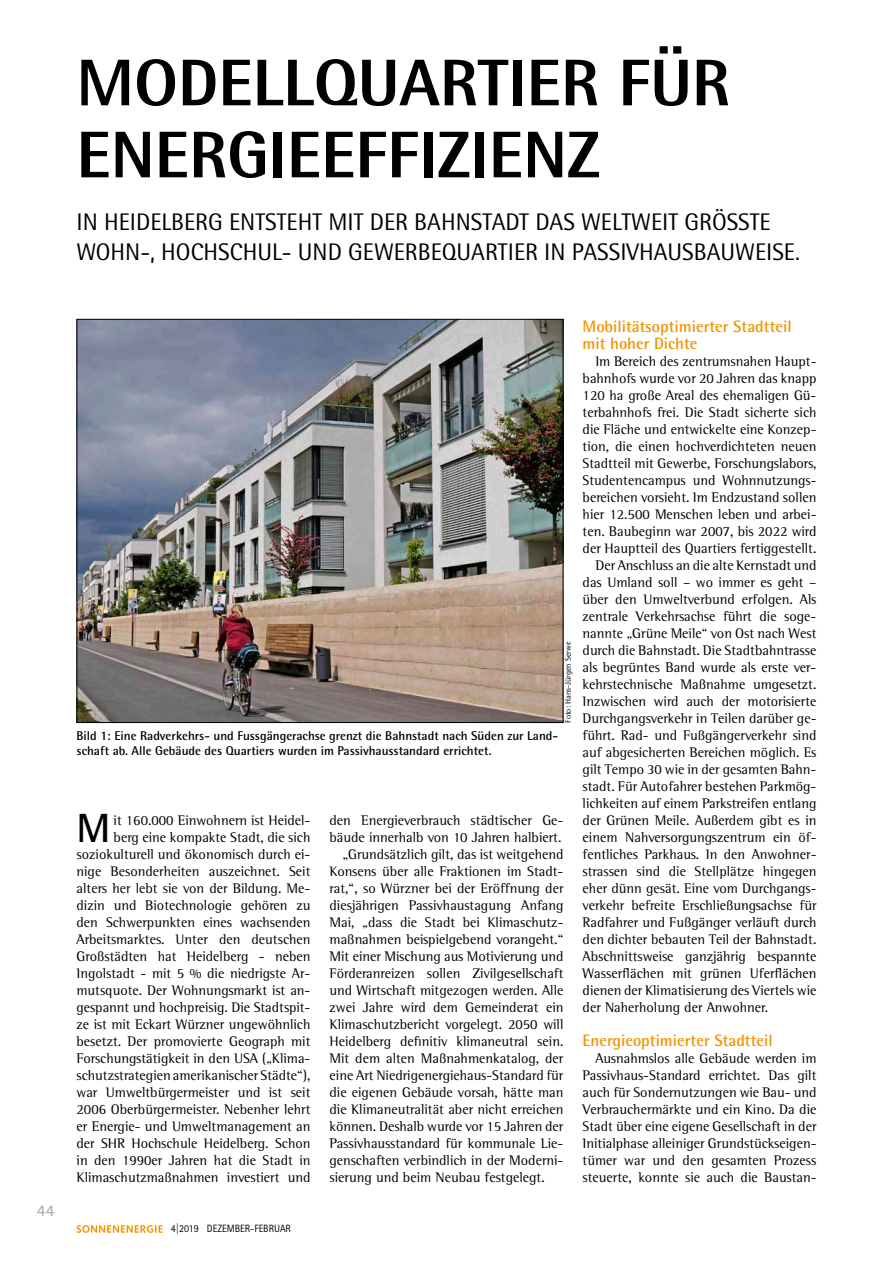
<style>
.page{position:relative;width:893px;height:1263px;background:#fff}
.page>*{position:absolute;margin:0;border:0;box-sizing:border-box;transform-origin:0 0}
.t1{font:800 66px/72px "Rotis Semi Sans Std";color:#000}
.t2{font:700 40.8px "Rotis Semi Sans Std";color:#000}
.t3{font:24px/30px "Rotis Semi Sans Std";color:#000}
.t4{font:700 16.5px/17px "Rotis Semi Sans Std";color:#f29400}
.t5{font:700 16.5px "Rotis Semi Sans Std";color:#b1b3b4}
.t6{font:14.25px/17px "Rotis Semi Serif Std";color:#000;text-align:right}
.t7{font:700 12.75px/15px "Rotis Semi Sans Std";color:#000}
.t8{font:10.65px "Rotis Sans Serif Std";color:#000;scale:.95 1}
.t9{font:8.25px "Rotis Semi Sans Std";color:#000}
</style>
<div class="page">
<svg style="left:77px;top:1225px;width:86px;height:8px"></svg>
<img style="left:79px;top:321px;width:482px;height:400px">
<h1 class="t1" style="left:77px;top:46px;width:655px">MODELLQUARTIER FÜR<br>ENERGIEEFFIZIENZ</h1>
<h3 class="t3" style="left:77px;top:206px;width:725px">IN HEIDELBERG ENTSTEHT MIT DER BAHNSTADT DAS WELTWEIT GRÖSSTE<br>WOHN-, HOCHSCHUL- UND GEWERBEQUARTIER IN PASSIVHAUSBAUWEISE.</h3>
<p class="t5" style="left:37px;top:1200px;width:19px">44</p>
<p class="t9" style="left:563px;top:723px;width:83px;rotate:-90deg">Foto: Hans-Jürgen Serwe</p>
<p class="t7" style="left:77px;top:728px;width:483px">Bild 1: Eine Radverkehrs- und Fussgängerachse grenzt die Bahnstadt nach Süden zur Land&shy;schaft ab. Alle Gebäude des Quartiers wurden im Passivhausstandard errichtet.</p>
<h2 class="t2" style="left:77px;top:803px;width:36px">M</h2>
<p class="t6" style="left:77px;top:812px;width:235px">it 160.000 Einwohnern ist Heidel-<br>berg eine kompakte Stadt, die sich soziokulturell und ökonomisch durch ei&shy;nige Besonderheiten auszeichnet. Seit alters her lebt sie von der Bildung. Me&shy;dizin und Biotechnologie gehören zu den Schwerpunkten eines wachsenden Arbeitsmarktes. Unter den deutschen Großstädten hat Heidelberg - neben Ingolstadt - mit 5 % die niedrigste Ar&shy;mutsquote. Der Wohnungsmarkt ist an&shy;gespannt und hochpreisig. Die Stadtspit&shy;ze ist mit Eckart Würzner ungewöhnlich besetzt. Der promovierte Geograph mit Forschungstätigkeit in den USA („Klima&shy;schutzstrategien amerikanischer Städte“), war Umweltbürgermeister und ist seit 2006 Oberbürgermeister. Nebenher lehrt er Energie- und Umweltmanagement an der SHR Hochschule Heidelberg. Schon in den 1990er Jahren hat die Stadt in Klimaschutzmaßnahmen investiert und</p>
<p class="t6" style="left:330px;top:812px;width:235px">den Energieverbrauch städtischer Ge-</p>
<p class="t6" style="left:330px;top:829px;width:233px">bäude innerhalb von 10 Jahren halbiert.</p>
<p class="t6" style="left:342px;top:846px;width:223px">„Grundsätzlich gilt, das ist weitgehend</p>
<p class="t6" style="left:330px;top:863px;width:235px">Konsens über alle Fraktionen im Stadt-</p>
<p class="t6" style="left:330px;top:880px;width:235px">rat,“, so Würzner bei der Eröffnung der</p>
<p class="t6" style="left:330px;top:897px;width:235px">diesjährigen Passivhaustagung Anfang</p>
<p class="t6" style="left:330px;top:914px;width:235px">Mai, „dass die Stadt bei Klimaschutz-</p>
<p class="t6" style="left:330px;top:931px;width:235px">maßnahmen beispielgebend vorangeht.“</p>
<p class="t6" style="left:330px;top:948px;width:235px">Mit einer Mischung aus Motivierung und</p>
<p class="t6" style="left:330px;top:965px;width:235px">Förderanreizen sollen Zivilgesellschaft</p>
<p class="t6" style="left:330px;top:982px;width:235px">und Wirtschaft mitgezogen werden. Alle</p>
<p class="t6" style="left:330px;top:999px;width:235px">zwei Jahre wird dem Gemeinderat ein</p>
<p class="t6" style="left:330px;top:1016px;width:235px">Klimaschutzbericht vorgelegt. 2050 will</p>
<p class="t6" style="left:330px;top:1033px;width:235px">Heidelberg definitiv klimaneutral sein.</p>
<p class="t6" style="left:330px;top:1050px;width:235px">Mit dem alten Maßnahmenkatalog, der</p>
<p class="t6" style="left:330px;top:1067px;width:235px">eine Art Niedrigenergiehaus-Standard für</p>
<p class="t6" style="left:330px;top:1084px;width:235px">die eigenen Gebäude vorsah, hätte man</p>
<p class="t6" style="left:330px;top:1101px;width:235px">die Klimaneutralität aber nicht erreichen</p>
<p class="t6" style="left:330px;top:1118px;width:235px">können. Deshalb wurde vor 15 Jahren der</p>
<p class="t6" style="left:330px;top:1135px;width:235px">Passivhausstandard für kommunale Lie-</p>
<p class="t6" style="left:330px;top:1152px;width:235px">genschaften verbindlich in der Moderni-</p>
<p class="t6" style="left:330px;top:1169px;width:217px">sierung und beim Neubau festgelegt.</p>
<p class="t4" style="left:583px;top:317px;width:211px">Mobilitätsoptimierter Stadtteil mit hoher Dichte</p>
<p class="t6" style="left:595px;top:352px;width:223px">Im Bereich des zentrumsnahen Haupt-</p>
<p class="t6" style="left:583px;top:369px;width:235px">bahnhofs wurde vor 20 Jahren das knapp</p>
<p class="t6" style="left:583px;top:386px;width:235px">120 ha große Areal des ehemaligen Gü-</p>
<p class="t6" style="left:583px;top:403px;width:235px">terbahnhofs frei. Die Stadt sicherte sich</p>
<p class="t6" style="left:583px;top:420px;width:235px">die Fläche und entwickelte eine Konzep-</p>
<p class="t6" style="left:583px;top:437px;width:235px">tion, die einen hochverdichteten neuen</p>
<p class="t6" style="left:583px;top:454px;width:235px">Stadtteil mit Gewerbe, Forschungslabors,</p>
<p class="t6" style="left:583px;top:471px;width:235px">Studentencampus und Wohnnutzungs-</p>
<p class="t6" style="left:583px;top:488px;width:235px">bereichen vorsieht. Im Endzustand sollen</p>
<p class="t6" style="left:583px;top:506px;width:235px">hier 12.500 Menschen leben und arbei-</p>
<p class="t6" style="left:583px;top:523px;width:235px">ten. Baubeginn war 2007, bis 2022 wird</p>
<p class="t6" style="left:583px;top:540px;width:235px">der Hauptteil des Quartiers fertiggestellt.</p>
<p class="t6" style="left:595px;top:557px;width:223px">Der Anschluss an die alte Kernstadt und</p>
<p class="t6" style="left:583px;top:574px;width:235px">das Umland soll – wo immer es geht –</p>
<p class="t6" style="left:583px;top:591px;width:235px">über den Umweltverbund erfolgen. Als</p>
<p class="t6" style="left:583px;top:608px;width:235px">zentrale Verkehrsachse führt die soge-</p>
<p class="t6" style="left:583px;top:625px;width:235px">nannte „Grüne Meile“ von Ost nach West</p>
<p class="t6" style="left:583px;top:642px;width:235px">durch die Bahnstadt. Die Stadtbahntrasse</p>
<p class="t6" style="left:583px;top:659px;width:235px">als begrüntes Band wurde als erste ver-</p>
<p class="t6" style="left:583px;top:676px;width:235px">kehrstechnische Maßnahme umgesetzt.</p>
<p class="t6" style="left:583px;top:693px;width:235px">Inzwischen wird auch der motorisierte</p>
<p class="t6" style="left:583px;top:710px;width:235px">Durchgangsverkehr in Teilen darüber ge-</p>
<p class="t6" style="left:583px;top:727px;width:235px">führt. Rad- und Fußgängerverkehr sind</p>
<p class="t6" style="left:583px;top:744px;width:235px">auf abgesicherten Bereichen möglich. Es</p>
<p class="t6" style="left:583px;top:761px;width:235px">gilt Tempo 30 wie in der gesamten Bahn-</p>
<p class="t6" style="left:583px;top:778px;width:235px">stadt. Für Autofahrer bestehen Parkmög-</p>
<p class="t6" style="left:583px;top:795px;width:235px">lichkeiten auf einem Parkstreifen entlang</p>
<p class="t6" style="left:583px;top:812px;width:235px">der Grünen Meile. Außerdem gibt es in</p>
<p class="t6" style="left:583px;top:829px;width:235px">einem Nahversorgungszentrum ein öf-</p>
<p class="t6" style="left:583px;top:846px;width:235px">fentliches Parkhaus. In den Anwohner-</p>
<p class="t6" style="left:583px;top:863px;width:235px">strassen sind die Stellplätze hingegen</p>
<p class="t6" style="left:583px;top:880px;width:235px">eher dünn gesät. Eine vom Durchgangs-</p>
<p class="t6" style="left:583px;top:897px;width:235px">verkehr befreite Erschließungsachse für</p>
<p class="t6" style="left:583px;top:914px;width:235px">Radfahrer und Fußgänger verläuft durch</p>
<p class="t6" style="left:583px;top:931px;width:235px">den dichter bebauten Teil der Bahnstadt.</p>
<p class="t6" style="left:583px;top:948px;width:235px">Abschnittsweise ganzjährig bespannte</p>
<p class="t6" style="left:583px;top:965px;width:235px">Wasserflächen mit grünen Uferflächen</p>
<p class="t6" style="left:583px;top:982px;width:235px">dienen der Klimatisierung des Viertels wie</p>
<p class="t6" style="left:583px;top:999px;width:187px">der Naherholung der Anwohner.</p>
<p class="t4" style="left:583px;top:1032px;width:192px">Energieoptimierter Stadtteil</p>
<p class="t6" style="left:583px;top:1050px;width:235px;text-align:justify;text-indent:13px">Ausnahmslos alle Gebäude werden im Passivhaus-Standard errichtet. Das gilt auch für Sondernutzungen wie Bau- und Verbrauchermärkte und ein Kino. Da die Stadt über eine eigene Gesellschaft in der Initialphase alleiniger Grundstückseigen&shy;tümer war und den gesamten Prozess steuerte, konnte sie auch die Baustan-</p>
<p class="t8" style="left:171px;top:1222px;width:128px">4|2019 DEZEMBER-FEBRUAR</p>
</div>
